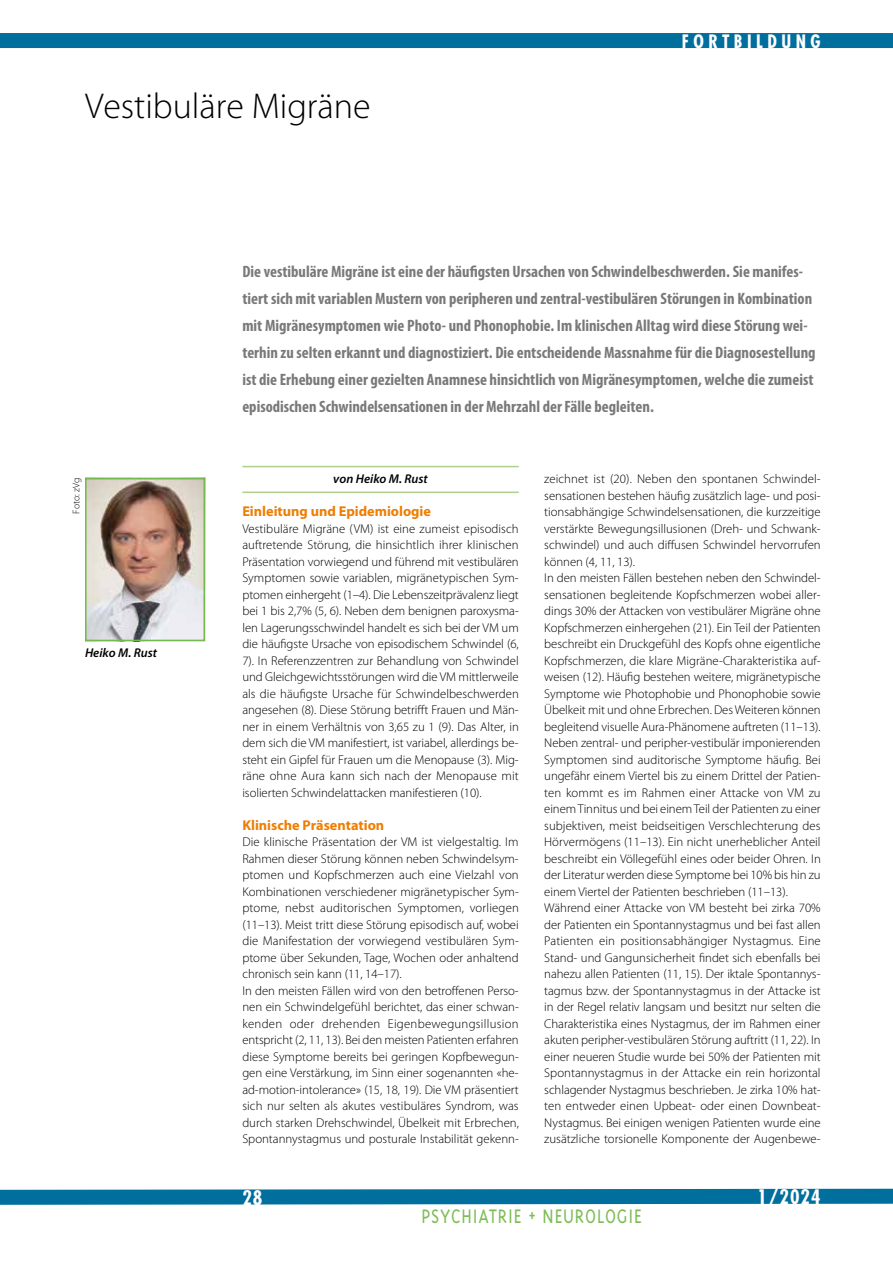
<style>
.page{position:relative;width:893px;height:1263px;background:#fff}
.page>*{position:absolute;margin:0;border:0;box-sizing:border-box;transform-origin:0 0}
.t1{font:300 36px "Myriad Pro";color:#000}
.t2{font:300 22.5px "Triplex";letter-spacing:.04em;color:#7ebc56;scale:.88 1}
.t3{font:700 condensed 19.5px "Futura";letter-spacing:.05em;color:#fff}
.t4{font:700 condensed 18px "Futura";letter-spacing:.25em;color:#fff}
.t5{font:700 condensed 16.5px/27px "Myriad Pro";color:#797979}
.t6{font:700 14.25px "Myriad Pro";color:#ef7d00}
.t7{font:300 12.75px/16.5px "Myriad Pro";letter-spacing:-.005em;color:#000}
.t8{font:italic 600 12.75px "Myriad Pro";color:#000}
.t9{font:300 9.75px "Myriad Pro";color:#000}
</style>
<div class="page">
<svg style="left:0;top:1188px;width:893px;height:17px"></svg>
<hr style="left:242px;top:466px;width:277px;height:1px;background:#acd18d">
<hr style="left:242px;top:492px;width:277px;height:1px;background:#acd18d">
<div style="left:0;top:33px;width:893px;height:15px;background:#006f9e"></div>
<img style="left:88px;top:481px;width:114px;height:157px">
<div style="left:85px;top:478px;width:120px;height:163px;border:2px solid #75b94e"></div>
<h1 class="t1" style="left:85px;top:86px;width:287px">Vestibuläre Migräne</h1>
<h3 class="t4" style="left:682px;top:30px;width:140px">FORTBILDUNG</h3>
<p class="t9" style="left:71px;top:514px;width:37px;rotate:-90deg">Foto: zVg</p>
<p class="t8" style="left:85px;top:646px;width:74px">Heiko M. Rust</p>
<p class="t5" style="left:242px;top:258px;width:575px">Die vestibuläre Migräne ist eine der häufigsten Ursachen von Schwindelbeschwerden. Sie manifes&shy;tiert sich mit variablen Mustern von peripheren und zentral-vestibulären Störungen in Kombination mit Migränesymptomen wie Photo- und Phonophobie. Im klinischen Alltag wird diese Störung wei&shy;terhin zu selten erkannt und diagnostiziert. Die entscheidende Massnahme für die Diagnosestellung ist die Erhebung einer gezielten Anamnese hinsichtlich von Migränesymptomen, welche die zumeist episodischen Schwindelsensationen in der Mehrzahl der Fälle begleiten.</p>
<p class="t8" style="left:333px;top:472px;width:96px">von Heiko M. Rust</p>
<p class="t6" style="left:242px;top:503px;width:190px">Einleitung und Epidemiologie</p>
<p class="t7" style="left:242px;top:520px;width:278px;text-align:justify">Vestibuläre Migräne (VM) ist eine zumeist episodisch auftretende Störung, die hinsichtlich ihrer klinischen Präsentation vorwiegend und führend mit vestibulären Symptomen sowie variablen, migränetypischen Sym&shy;ptomen einhergeht (1–4). Die Lebenszeitprävalenz liegt bei 1 bis 2,7% (5, 6). Neben dem benignen paroxysma&shy;len Lagerungsschwindel handelt es sich bei der VM um die häufigste Ursache von episodischem Schwindel (6, 7). In Referenzzentren zur Behandlung von Schwindel und Gleichgewichtsstörungen wird die VM mittlerweile als die häufigste Ursache für Schwindelbeschwerden angesehen (8). Diese Störung betrifft Frauen und Män&shy;ner in einem Verhältnis von 3,65 zu 1 (9). Das Alter, in dem sich die VM manifestiert, ist variabel, allerdings be&shy;steht ein Gipfel für Frauen um die Menopause (3). Mig&shy;räne ohne Aura kann sich nach der Menopause mit isolierten Schwindelattacken manifestieren (10).</p>
<p class="t6" style="left:242px;top:817px;width:143px">Klinische Präsentation</p>
<p class="t7" style="left:242px;top:834px;width:278px">Die klinische Präsentation der VM ist vielgestaltig. Im Rahmen dieser Störung können neben Schwindelsym&shy;ptomen und Kopfschmerzen auch eine Vielzahl von Kombinationen verschiedener migränetypischer Sym&shy;ptome, nebst auditorischen Symptomen, vorliegen (11–13). Meist tritt diese Störung episodisch auf, wobei die Manifestation der vorwiegend vestibulären Sym&shy;ptome über Sekunden, Tage, Wochen oder anhaltend chronisch sein kann (11, 14–17).<br>In den meisten Fällen wird von den betroffenen Perso&shy;nen ein Schwindelgefühl berichtet, das einer schwan&shy;kenden oder drehenden Eigenbewegungsillusion entspricht (2, 11, 13). Bei den meisten Patienten erfahren diese Symptome bereits bei geringen Kopfbewegun&shy;gen eine Verstärkung, im Sinn einer sogenannten «he&shy;ad-motion-intolerance» (15, 18, 19). Die VM präsentiert sich nur selten als akutes vestibuläres Syndrom, was durch starken Drehschwindel, Übelkeit mit Erbrechen, Spontannystagmus und posturale Instabilität gekenn-</p>
<p class="t7" style="left:544px;top:471px;width:278px">zeichnet ist (20). Neben den spontanen Schwindel&shy;sensationen bestehen häufig zusätzlich lage- und posi&shy;tionsabhängige Schwindelsensationen, die kurzzeitige verstärkte Bewegungsillusionen (Dreh- und Schwank&shy;schwindel) und auch diffusen Schwindel hervorrufen können (4, 11, 13).<br>In den meisten Fällen bestehen neben den Schwindel&shy;sensationen begleitende Kopfschmerzen wobei aller&shy;dings 30% der Attacken von vestibulärer Migräne ohne Kopfschmerzen einhergehen (21). Ein Teil der Patienten beschreibt ein Druckgefühl des Kopfs ohne eigentliche Kopfschmerzen, die klare Migräne-Charakteristika auf&shy;weisen (12). Häufig bestehen weitere, migränetypische Symptome wie Photophobie und Phonophobie sowie Übelkeit mit und ohne Erbrechen. Des Weiteren können begleitend visuelle Aura-Phänomene auftreten (11–13).<br>Neben zentral- und peripher-vestibulär imponierenden Symptomen sind auditorische Symptome häufig. Bei ungefähr einem Viertel bis zu einem Drittel der Patien&shy;ten kommt es im Rahmen einer Attacke von VM zu einem Tinnitus und bei einem Teil der Patienten zu einer subjektiven, meist beidseitigen Verschlechterung des Hörvermögens (11–13). Ein nicht unerheblicher Anteil beschreibt ein Völlegefühl eines oder beider Ohren. In der Literatur werden diese Symptome bei 10% bis hin zu einem Viertel der Patienten beschrieben (11–13).<br>Während einer Attacke von VM besteht bei zirka 70% der Patienten ein Spontannystagmus und bei fast allen Patienten ein positionsabhängiger Nystagmus. Eine Stand- und Gangunsicherheit findet sich ebenfalls bei nahezu allen Patienten (11, 15). Der iktale Spontannys&shy;tagmus bzw. der Spontannystagmus in der Attacke ist in der Regel relativ langsam und besitzt nur selten die Charakteristika eines Nystagmus, der im Rahmen einer akuten peripher-vestibulären Störung auftritt (11, 22). In einer neueren Studie wurde bei 50% der Patienten mit Spontannystagmus in der Attacke ein rein horizontal schlagender Nystagmus beschrieben. Je zirka 10% hat&shy;ten entweder einen Upbeat- oder einen Downbeat-Nystagmus. Bei einigen wenigen Patienten wurde eine zusätzliche torsionelle Komponente der Augenbewe-</p>
<h3 class="t3" style="left:242px;top:1185px;width:22px">28</h3>
<h3 class="t3" style="left:757px;top:1184px;width:65px">1/2024</h3>
<h2 class="t2" style="left:421px;top:1203px;width:252px">PSYCHIATRIE + NEUROLOGIE</h2>
</div>
